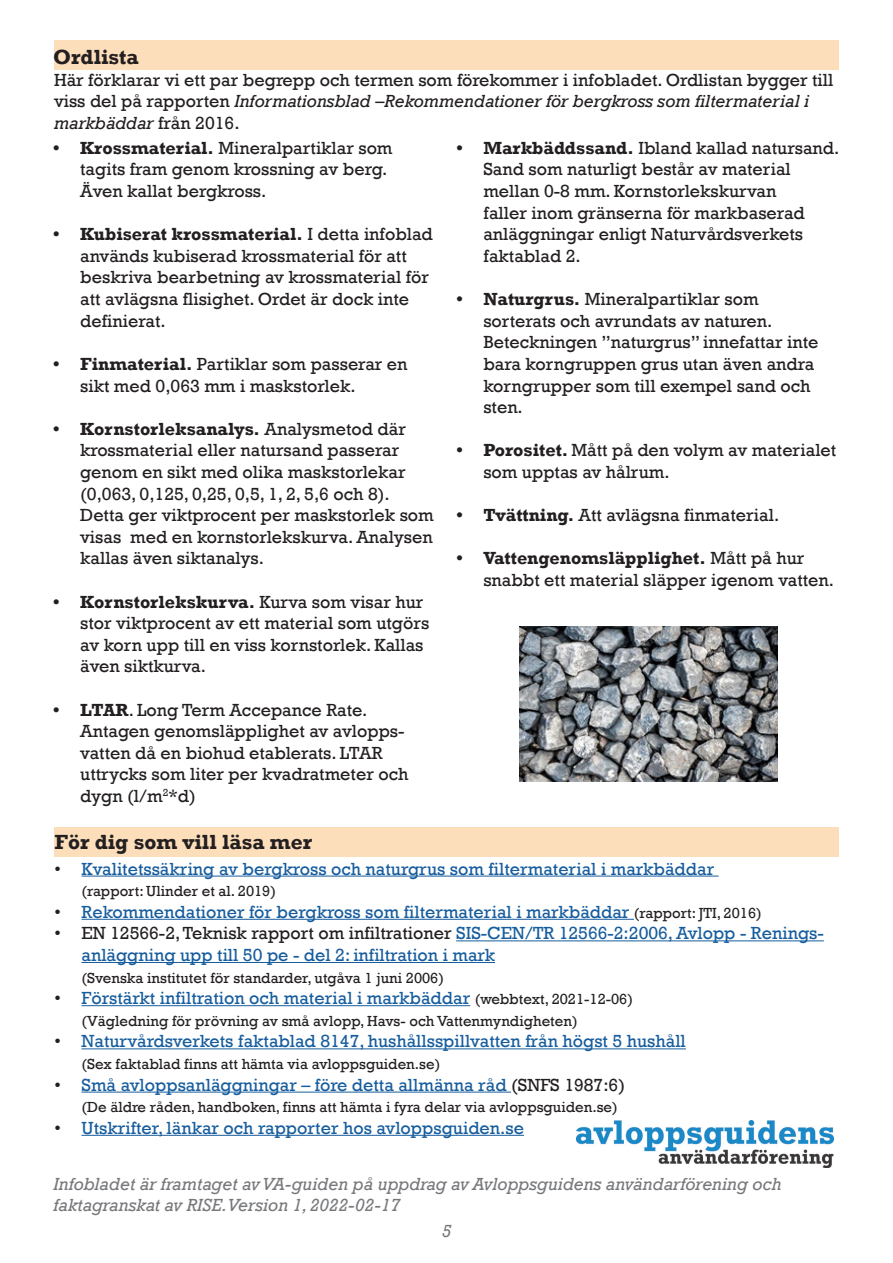
<style>
.page{position:relative;width:893px;height:1263px;background:#fff}
.page>*{position:absolute;margin:0;border:0;box-sizing:border-box;transform-origin:0 0}
.t1{font:700 21px "Rockwell";color:#231f20}
.t2{font:18px/21.6px "Rockwell";color:#231f20}
.t3{font:18px/21.6px "Rockwell";color:#175d9e}
.t4{font:italic 18px/21.6px "Rockwell";color:#76787b}
.t5{font:15px "Rockwell";color:#231f20}
.s1{font-style:italic}
.s2{font-weight:700}
.s3{color:#231f20}
.s4{font-size:15px;color:#231f20}
</style>
<div class="page">
<div style="left:54px;top:828px;width:785px;height:29px;background:#fcdebb"></div>
<div style="left:54px;top:40px;width:785px;height:29px;background:#fcdebb"></div>
<hr style="left:81px;top:876px;width:638px;height:1px;background:#175d9e">
<hr style="left:81px;top:919px;width:553px;height:1px;background:#175d9e">
<hr style="left:456px;top:940px;width:368px;height:1px;background:#175d9e">
<hr style="left:81px;top:962px;width:414px;height:1px;background:#175d9e">
<hr style="left:81px;top:1005px;width:389px;height:1px;background:#175d9e">
<hr style="left:81px;top:1048px;width:605px;height:1px;background:#175d9e">
<hr style="left:81px;top:1092px;width:430px;height:1px;background:#175d9e">
<hr style="left:81px;top:1135px;width:443px;height:1px;background:#175d9e">
<img style="left:576px;top:1120px;width:258px;height:47px">
<img style="left:520px;top:627px;width:257px;height:155px">
<p class="t1" style="left:53px;top:44px;width:87px">Ordlista</p>
<p class="t2" style="left:54px;top:69px;width:781px">Här förklarar vi ett par begrepp och termen som förekommer i infobladet. Ordlistan bygger till viss del på rapporten <span class="s1">Informationsblad –Rekommendationer för bergkross som filtermaterial i markbäddar</span> från 2016.</p>
<p class="t2" style="left:80px;top:137px;width:314px;text-indent:-27px"><span class="s2">• Krossmaterial.</span> Mineralpartiklar som tagits fram genom krossning av berg.<br>Även kallat bergkross.</p>
<p class="t2" style="left:80px;top:224px;width:354px;text-indent:-27px"><span class="s2">• Kubiserat krossmaterial.</span> I detta infoblad används kubiserad krossmaterial för att beskriva bearbetning av krossmaterial för att avlägsna flisighet. Ordet är dock inte definierat.</p>
<p class="t2" style="left:80px;top:353px;width:329px;text-indent:-27px"><span class="s2">• Finmaterial.</span> Partiklar som passerar en sikt med 0,063 mm i maskstorlek.</p>
<p class="t2" style="left:80px;top:418px;width:355px;text-indent:-27px"><span class="s2">• Kornstorleksanalys.</span> Analysmetod där krossmaterial eller natursand passerar genom en sikt med olika maskstorlekar (0,063, 0,125, 0,25, 0,5, 1, 2, 5,6 och 8).<br>Detta ger viktprocent per maskstorlek som visas med en kornstorlekskurva. Analysen kallas även siktanalys.</p>
<p class="t2" style="left:80px;top:591px;width:351px;text-indent:-27px"><span class="s2">• Kornstorlekskurva.</span> Kurva som visar hur stor viktprocent av ett material som utgörs av korn upp till en viss kornstorlek. Kallas även siktkurva.</p>
<p class="t2" style="left:80px;top:699px;width:330px;text-indent:-27px"><span class="s2">• LTAR</span>. Long Term Accepance Rate.<br>Antagen genomsläpplighet av avlopps&shy;vatten då en biohud etablerats. LTAR uttrycks som liter per kvadratmeter och dygn (l/m<sup>2</sup>*d)</p>
<p class="t2" style="left:483px;top:137px;width:358px;text-indent:-27px"><span class="s2">• Markbäddssand.</span> Ibland kallad natursand.<br>Sand som naturligt består av material mellan 0-8 mm. Kornstorlekskurvan<br>faller inom gränserna för markbaserad anläggningar enligt Naturvårdsverkets faktablad 2.</p>
<p class="t2" style="left:483px;top:288px;width:337px;text-indent:-27px"><span class="s2">• Naturgrus.</span> Mineralpartiklar som sorterats och avrundats av naturen.<br>Beteckningen ”naturgrus” innefattar inte bara korngruppen grus utan även andra korngrupper som till exempel sand och sten.</p>
<p class="t2" style="left:483px;top:440px;width:354px;text-indent:-27px"><span class="s2">• Porositet.</span> Mått på den volym av materialet som upptas av hålrum.</p>
<p class="t2" style="left:456px;top:504px;width:324px"><span class="s2">• Tvättning.</span> Att avlägsna finmaterial.</p>
<p class="t2" style="left:483px;top:548px;width:352px;text-indent:-27px"><span class="s2">• Vattengenomsläpplighet.</span> Mått på hur snabbt ett material släpper igenom vatten.</p>
<p class="t1" style="left:54px;top:829px;width:259px">För dig som vill läsa mer</p>
<p class="t3" style="left:54px;top:858px;width:661px"><span class="s3">•</span> Kvalitetssäkring av bergkross och naturgrus som filtermaterial i markbäddar</p>
<p class="t5" style="left:81px;top:882px;width:196px">(rapport: Ulinder et al. 2019)</p>
<p class="t3" style="left:54px;top:901px;width:709px"><span class="s3">•</span> Rekommendationer för bergkross som filtermaterial i markbäddar <span class="s4">(rapport: JTI, 2016)</span></p>
<p class="t3" style="left:81px;top:923px;width:744px;text-indent:-27px"><span class="s3">• EN 12566-2, Teknisk rapport om infiltrationer</span> SIS-CEN/TR 12566-2:2006, Avlopp - Renings&shy;anläggning upp till 50 pe - del 2: infiltration i mark</p>
<p class="t5" style="left:81px;top:969px;width:364px">(Svenska institutet för standarder, utgåva 1 juni 2006)</p>
<p class="t3" style="left:54px;top:988px;width:580px"><span class="s3">•</span> Förstärkt infiltration och material i markbäddar <span class="s4">(webbtext, 2021-12-06)</span></p>
<p class="t5" style="left:81px;top:1012px;width:498px">(Vägledning för prövning av små avlopp, Havs- och Vattenmyndigheten)</p>
<p class="t3" style="left:54px;top:1031px;width:633px"><span class="s3">•</span> Naturvårdsverkets faktablad 8147, hushållsspillvatten från högst 5 hushåll</p>
<p class="t5" style="left:81px;top:1055px;width:360px">(Sex faktablad finns att hämta via avloppsguiden.se)</p>
<p class="t3" style="left:54px;top:1074px;width:572px"><span class="s3">•</span> Små avloppsanläggningar – före detta allmänna råd <span class="s3">(SNFS 1987:6)</span></p>
<p class="t5" style="left:81px;top:1098px;width:538px">(De äldre råden, handboken, finns att hämta i fyra delar via avloppsguiden.se)</p>
<p class="t3" style="left:54px;top:1117px;width:471px"><span class="s3">•</span> Utskrifter, länkar och rapporter hos avloppsguiden.se</p>
<p class="t4" style="left:54px;top:1173px;width:730px">Infobladet är framtaget av VA-guiden på uppdrag av Avloppsguidens användarförening och faktagranskat av RISE.Version 1, 2022-02-17</p>
<p class="t4" style="left:442px;top:1220px;width:11px">5</p>
</div>
